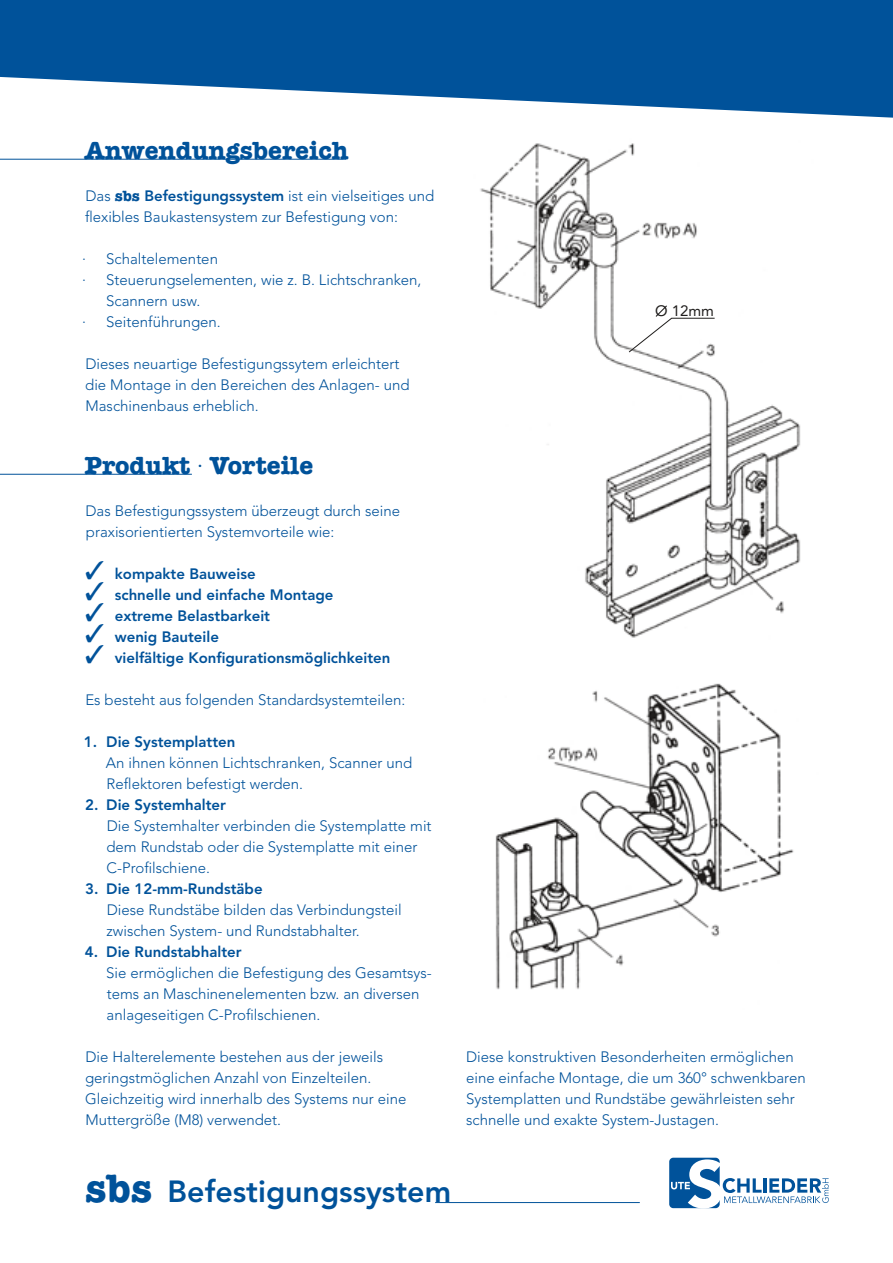
<style>
.page{position:relative;width:893px;height:1263px;background:#fff}
.page>*{position:absolute;margin:0;border:0;box-sizing:border-box;transform-origin:0 0}
.t1{font:700 40.05px "American Typewriter LT";color:#00529a}
.t2{font:800 30.45px "Avenir LT";color:#00529a}
.t3{font:700 25.5px "American Typewriter";color:#00529a}
.Grundtext{font:300 15px/21px "Avenir LT";color:#00529a}
.Grundtext_gegliedert{font:300 15px/21px "Avenir LT";color:#00529a}
.Grundtext_kreuze{font:800 15px "Avenir LT";color:#00529a}
.Grundtext_kreuze-2{font:15px "Avenir LT";color:#201e1d}
.s1{font-family:"American Typewriter LT";font-weight:700}
.s2{font-weight:800}
.s3{font-family:"Avenir LT";font-weight:300}
</style>
<div class="page">
<hr style="left:0;top:159px;width:346px;height:1px;background:#00529a">
<svg style="left:0;top:0;width:893px;height:118px;fill:#00529a"></svg>
<hr style="left:0;top:474px;width:192px;height:1px;background:#00529a">
<img style="left:495px;top:683px;width:299px;height:307px">
<svg style="left:669px;top:1158px;width:160px;height:50px"></svg>
<hr style="left:435px;top:1202px;width:205px;height:1px;background:#00529a">
<img style="left:480px;top:143px;width:321px;height:495px">
<svg style="left:628px;top:304px;width:87px;height:49px"></svg>
<h1 class="t3" style="left:84px;top:135px;width:266px">Anwendungsbereich</h1>
<p class="Grundtext" style="left:85px;top:185px;width:351px">Das <span class="s1">sbs</span> <span class="s2">Befestigungssystem</span> ist ein vielseitiges und flexibles Baukastensystem zur Befestigung von:</p>
<p class="Grundtext_gegliedert" style="left:82px;top:248px;width:137px">· Schaltelementen</p>
<p class="Grundtext_gegliedert" style="left:106px;top:269px;width:317px;text-indent:-24px">· Steuerungselementen, wie z. B. Lichtschranken,<br>Scannern usw.</p>
<p class="Grundtext_gegliedert" style="left:82px;top:311px;width:140px">· Seitenführungen.</p>
<p class="Grundtext" style="left:85px;top:353px;width:326px">Dieses neuartige Befestigungssytem erleichtert die Montage in den Bereichen des Anlagen- und<br>Maschinenbaus erheblich.</p>
<h1 class="t3" style="left:85px;top:450px;width:230px">Produkt <span class="s3">·</span> Vorteile</h1>
<p class="Grundtext" style="left:86px;top:500px;width:316px">Das Befestigungssystem überzeugt durch seine</p>
<p class="Grundtext" style="left:86px;top:521px;width:250px">praxisorientierten Systemvorteile wie:</p>
<p class="Grundtext_kreuze" style="left:115px;top:565px;width:142px">kompakte Bauweise</p>
<p class="Grundtext_kreuze" style="left:115px;top:586px;width:220px">schnelle und einfache Montage</p>
<p class="Grundtext_kreuze" style="left:115px;top:607px;width:157px">extreme Belastbarkeit</p>
<p class="Grundtext_kreuze" style="left:115px;top:628px;width:106px">wenig Bauteile</p>
<p class="Grundtext_kreuze" style="left:115px;top:649px;width:277px">vielfältige Konfigurationsmöglichkeiten</p>
<p class="Grundtext" style="left:85px;top:689px;width:321px">Es besteht aus folgenden Standardsystemteilen:</p>
<p class="Grundtext_gegliedert" style="left:106px;top:731px;width:308px;text-indent:-22px"><span class="s2">1. Die Systemplatten<br></span>An ihnen können Lichtschranken, Scanner und<br>Reflektoren befestigt werden.</p>
<p class="Grundtext_gegliedert" style="left:106px;top:794px;width:327px;text-indent:-21px"><span class="s2">2. Die Systemhalter<br></span>Die Systemhalter verbinden die Systemplatte mit dem Rundstab oder die Systemplatte mit einer C-Profilschiene.</p>
<p class="Grundtext_gegliedert" style="left:106px;top:878px;width:297px;text-indent:-21px"><span class="s2">3. Die 12-mm-Rundstäbe<br></span>Diese Rundstäbe bilden das Verbindungsteil zwischen System- und Rundstabhalter.</p>
<p class="Grundtext_gegliedert" style="left:106px;top:941px;width:327px;text-indent:-21px"><span class="s2">4. Die Rundstabhalter<br></span>Sie ermöglichen die Befestigung des Gesamtsys&shy;tems an Maschinenelementen bzw. an diversen anlageseitigen C-Profilschienen.</p>
<p class="Grundtext" style="left:86px;top:1046px;width:299px">Die Halterelemente bestehen aus der jeweils</p>
<p class="Grundtext" style="left:85px;top:1067px;width:288px">geringstmöglichen Anzahl von Einzelteilen.</p>
<p class="Grundtext" style="left:85px;top:1088px;width:323px">Gleichzeitig wird innerhalb des Systems nur eine</p>
<p class="Grundtext" style="left:86px;top:1109px;width:197px">Muttergröße (M8) verwendet.</p>
<p class="Grundtext_kreuze-2" style="left:655px;top:302px;width:60px">O 12mm</p>
<p class="Grundtext" style="left:466px;top:1046px;width:341px">Diese konstruktiven Besonderheiten ermöglichen eine einfache Montage, die um 360° schwenkbaren Systemplatten und Rundstäbe gewährleisten sehr schnelle und exakte System-Justagen.</p>
<p class="t1" style="left:85px;top:1164px;width:69px">sbs</p>
<p class="t2" style="left:168px;top:1173px;width:285px">Befestigungssystem</p>
</div>
